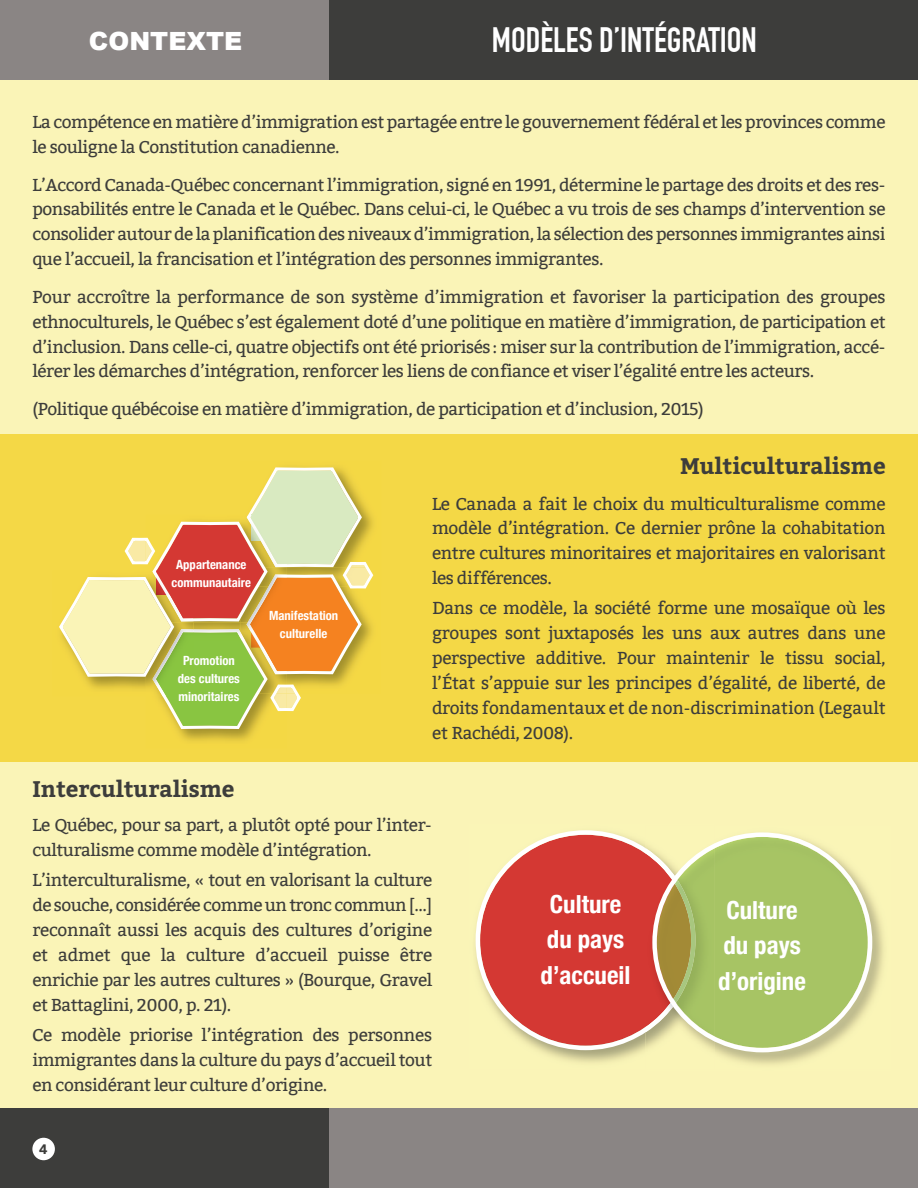
<style>
.page{position:relative;width:918px;height:1188px;background:#fff}
.page>*{position:absolute;margin:0;border:0;box-sizing:border-box;transform-origin:0 0}
.t1{font:700 34.5px "DIN Condensed";color:#fff}
.t2{font:900 25.05px "Arial";color:#fff}
.t3{font:700 condensed 24.9px/35.4px "Helvetica Neue";color:#fff;text-align:center}
.t4{font:700 22.5px "Bitter";color:#3d3d3b}
.t5{font:17.25px/24.9px "Bitter";letter-spacing:-.025em;color:#3d3d3b;text-align:justify}
.t6{font:700 13.5px "Bitter";color:#3d3d3b}
.t7{font:700 condensed 12.75px/18px "Helvetica Neue";color:#fff;text-align:center}
</style>
<div class="page">
<div style="left:0;top:77px;width:918px;height:364px;background:#faf4b7"></div>
<div style="left:0;top:731px;width:918px;height:397px;background:#faf4b7"></div>
<div style="left:0;top:434px;width:918px;height:328px;background:#f4d846"></div>
<div style="left:0;top:0;width:330px;height:79px;background:#8a8584"></div>
<div style="left:330px;top:0;width:588px;height:80px;background:#3d3d3b"></div>
<div style="left:0;top:1108px;width:330px;height:80px;background:#3d3d3b"></div>
<div style="left:330px;top:1108px;width:588px;height:80px;background:#8a8584"></div>
<div style="left:32px;top:1138px;width:23px;height:22px;background:#fff;border-radius:50%"></div>
<svg style="left:476px;top:830px;width:176px;height:220px;background:#da6052"></svg>
<img style="left:716px;top:899px;width:168px;height:166px">
<img style="left:646px;top:884px;width:6px;height:115px">
<img style="left:646px;top:999px;width:6px;height:33px">
<img style="left:646px;top:848px;width:6px;height:36px">
<svg style="left:652px;top:832px;width:220px;height:220px;background:#bac677"></svg>
<svg style="left:59px;top:467px;width:314px;height:262px"></svg>
<h2 class="t2" style="left:89px;top:23px;width:155px">CONTEXTE</h2>
<h1 class="t1" style="left:492px;top:28px;width:267px">MODÈLES D’INTÉGRATION</h1>
<p class="t5" style="left:32px;top:110px;width:855px">La compétence en matière d’immigration est partagée entre le gouvernement fédéral et les provinces comme le souligne la Constitution canadienne.</p>
<p class="t5" style="left:32px;top:172px;width:855px">L’Accord Canada-Québec concernant l’immigration, signé en 1991, détermine le partage des droits et des res&shy;ponsabilités entre le Canada et le Québec. Dans celui-ci, le Québec a vu trois de ses champs d’intervention se consolider autour de la planification des niveaux d’immigration, la sélection des personnes immigrantes ainsi que l’accueil, la francisation et l’intégration des personnes immigrantes.</p>
<p class="t5" style="left:32px;top:285px;width:855px">Pour accroître la performance de son système d’immigration et favoriser la participation des groupes ethnoculturels, le Québec s’est également doté d’une politique en matière d’immigration, de participation et d’inclusion. Dans celle-ci, quatre objectifs ont été priorisés: miser sur la contribution de l’immigration, accé&shy;lérer les démarches d’intégration, renforcer les liens de confiance et viser l’égalité entre les acteurs.</p>
<p class="t5" style="left:32px;top:397px;width:673px">(Politique québécoise en matière d’immigration, de participation et d’inclusion, 2015)</p>
<p class="t7" style="left:172px;top:555px;width:81px">Appartenance communautaire</p>
<p class="t7" style="left:178px;top:651px;width:63px">Promotion des cultures minoritaires</p>
<p class="t7" style="left:269px;top:606px;width:71px">Manifestation culturelle</p>
<h3 class="t4" style="left:32px;top:772px;width:204px">Interculturalisme</h3>
<h3 class="t4" style="left:680px;top:449px;width:207px">Multiculturalisme</h3>
<p class="t5" style="left:432px;top:491px;width:455px">Le Canada a fait le choix du multiculturalisme comme modèle d’intégration. Ce dernier prône la cohabitation entre cultures minoritaires et majoritaires en valorisant les différences.</p>
<p class="t5" style="left:432px;top:596px;width:455px">Dans ce modèle, la société forme une mosaïque où les groupes sont juxtaposés les uns aux autres dans une perspective additive. Pour maintenir le tissu social, l’État s’appuie sur les principes d’égalité, de liberté, de droits fondamentaux et de non-discrimination (Legault et Rachédi, 2008).</p>
<p class="t5" style="left:32px;top:813px;width:401px">Le Québec, pour sa part, a plutôt opté pour l’inter&shy;culturalisme comme modèle d’intégration.</p>
<p class="t5" style="left:32px;top:868px;width:401px">L’interculturalisme, « tout en valorisant la culture de souche, considérée comme un tronc commun [...] reconnaît aussi les acquis des cultures d’origine et admet que la culture d’accueil puisse être enrichie par les autres cultures » (Bourque, Gravel et Battaglini, 2000, p. 21).</p>
<p class="t5" style="left:32px;top:1023px;width:401px">Ce modèle priorise l’intégration des personnes immigrantes dans la culture du pays d’accueil tout en considérant leur culture d’origine.</p>
<p class="t6" style="left:39px;top:1139px;width:10px">4</p>
<h3 class="t3" style="left:541px;top:886px;width:91px">Culture du pays d’accueil</h3>
<h3 class="t3" style="left:718px;top:892px;width:89px">Culture du pays d’origine</h3>
</div>
